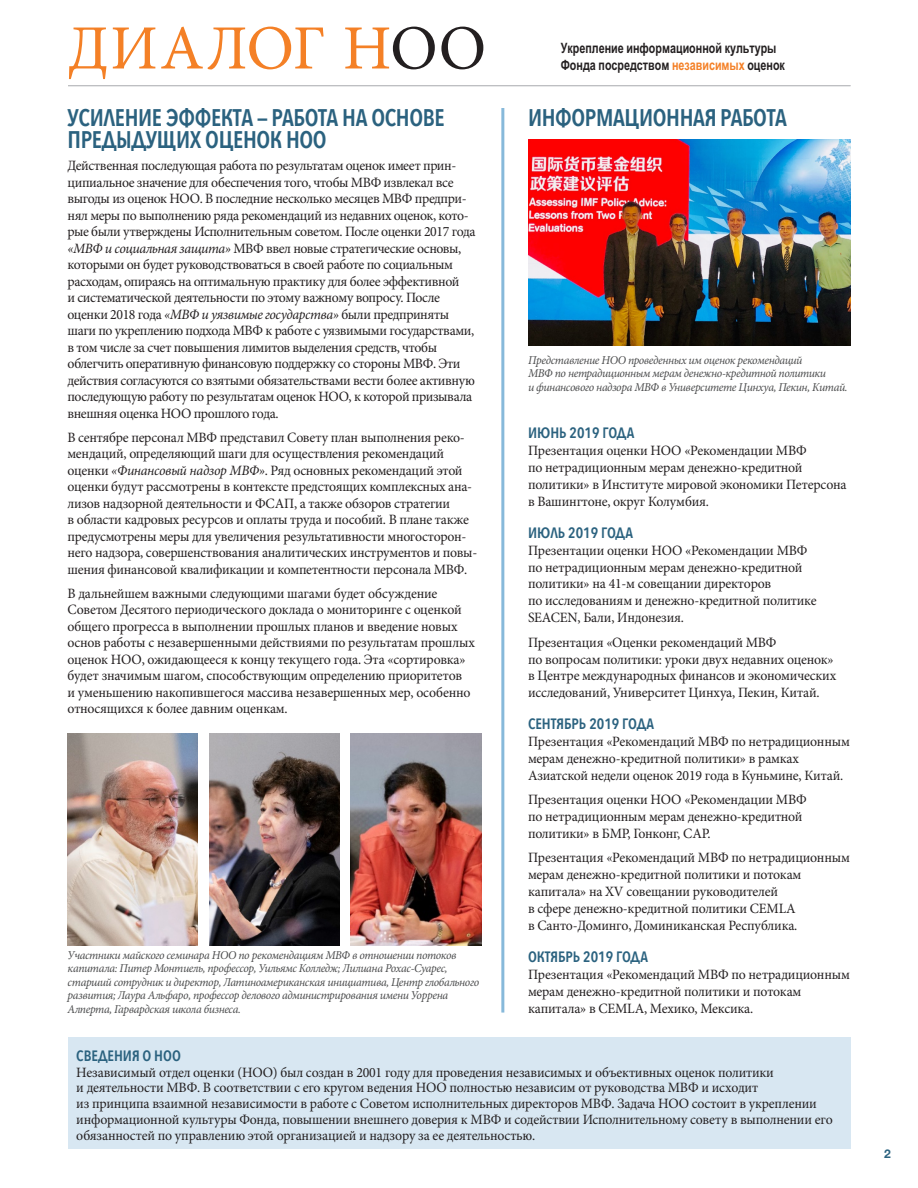
<style>
.page{position:relative;width:918px;height:1188px;background:#fff}
.page>*{position:absolute;margin:0;border:0;box-sizing:border-box;transform-origin:0 0}
.t1{font:63px "Minion Pro";letter-spacing:.015em;color:#f48026}
.t2{font:600 24px/21.8px "Avenir Next Condensed";letter-spacing:-.015em;color:#2b627f}
.t3{font:600 15px "Avenir Next Condensed";color:#2b627f}
.t4{font:14.25px/16.5px "Minion Pro";letter-spacing:-.02em;color:#231f20}
.t5{font:700 14.25px/17.1px "Arial Narrow Cyr";color:#231f20;scale:.92 1}
.t6{font:italic 12px/13.5px "Minion Pro";letter-spacing:-.03em;color:#4b4c4d}
.t7{font:700 12px "Helvetica Neue";color:#2b627f}
.s1{color:#231f20}
.s2{font-style:italic}
.s3{color:#f48026}
</style>
<div class="page">
<hr style="left:501px;top:108px;width:3px;height:905px;background:#87b9da">
<div style="left:68px;top:1037px;width:782px;height:111px;background:#d8e7f2"></div>
<img style="left:528px;top:139px;width:322px;height:207px">
<img style="left:68px;top:733px;width:130px;height:213px">
<img style="left:209px;top:733px;width:130px;height:213px">
<img style="left:351px;top:733px;width:130px;height:213px">
<hr style="left:68px;top:85px;width:783px;height:1px;background:#bcbdc0">
<h1 class="t1" style="left:68px;top:6px;width:420px">ДИАЛОГ Н<span class="s1">ОО</span></h1>
<h2 class="t2" style="left:68px;top:106px;width:379px">УСИЛЕНИЕ ЭФФЕКТА — РАБОТА НА ОСНОВЕ<br>ПРЕДЫДУЩИХ ОЦЕНОК НОО</h2>
<p class="t4" style="left:68px;top:158px;width:410px">Действенная последующая работа по результатам оценок имеет прин&shy;ципиальное значение для обеспечения того, чтобы МВФ извлекал все выгоды из оценок НОО. В последние несколько месяцев МВФ предпри&shy;нял меры по выполнению ряда рекомендаций из недавних оценок, кото&shy;рые были утверждены Исполнительным советом. После оценки 2017 года <span class="s2">«МВФ и социальная защита»</span> МВФ ввел новые стратегические основы, которыми он будет руководствоваться в своей работе по социальным расходам, опираясь на оптимальную практику для более эффективной<br>и систематической деятельности по этому важному вопросу. После оценки 2018 года <span class="s2">«МВФ и уязвимые государства»</span> были предприняты шаги по укреплению подхода МВФ к работе с уязвимыми государствами, в том числе за счет повышения лимитов выделения средств, чтобы облегчить оперативную финансовую поддержку со стороны МВФ. Эти действия согласуются со взятыми обязательствами вести более активную последующую работу по результатам оценок НОО, к которой призывала внешняя оценка НОО прошлого года.</p>
<p class="t4" style="left:68px;top:429px;width:411px">В сентябре персонал МВФ представил Совету план выполнения реко&shy;мендаций, определяющий шаги для осуществления рекомендаций оценки <span class="s2">«Финансовый надзор МВФ»</span>. Ряд основных рекомендаций этой оценки будут рассмотрены в контексте предстоящих комплексных ана&shy;лизов надзорной деятельности и ФСАП, а также обзоров стратегии<br>в области кадровых ресурсов и оплаты труда и пособий. В плане также предусмотрены меры для увеличения результативности многосторон&shy;него надзора, совершенствования аналитических инструментов и повы&shy;шения финансовой квалификации и компетентности персонала МВФ.</p>
<p class="t4" style="left:68px;top:585px;width:409px">В дальнейшем важными следующими шагами будет обсуждение Советом Десятого периодического доклада о мониторинге с оценкой общего прогресса в выполнении прошлых планов и введение новых основ работы с незавершенными действиями по результатам прошлых оценок НОО, ожидающееся к концу текущего года. Эта «сортировка» будет значимым шагом, способствующим определению приоритетов<br>и уменьшению накопившегося массива незавершенных мер, особенно относящихся к более давним оценкам.</p>
<p class="t6" style="left:68px;top:948px;width:413px">Участники майского семинара НОО по рекомендациям МВФ в отношении потоков капитала: Питер Монтиель, профессор, Уильямс Колледж; Лилиана Рохас-Суарес, старший сотрудник и директор, Латиноамериканская инициатива, Центр глобального развития; Лаура Альфаро, профессор делового администрирования имени Уоррена Алперта, Гарвардская школа бизнеса.</p>
<p class="t5" style="left:561px;top:41px;width:245px">Укрепление информационной культуры<br>Фонда посредством <span class="s3">независимых</span> оценок</p>
<h2 class="t2" style="left:528px;top:106px;width:261px">ИНФОРМАЦИОННАЯ РАБОТА</h2>
<p class="t6" style="left:528px;top:353px;width:321px">Представление НОО проведенных им оценок рекомендаций<br>МВФ по нетрадиционным мерам денежно-кредитной политики<br>и финансового надзора МВФ в Университете Цинхуа, Пекин, Китай.</p>
<p class="t3" style="left:528px;top:420px;width:108px">ИЮНЬ 2019 ГОДА</p>
<p class="t4" style="left:528px;top:442px;width:320px;line-height:17px">Презентация оценки НОО «Рекомендации МВФ<br>по нетрадиционным мерам денежно-кредитной политики» в Институте мировой экономики Петерсона в Вашингтоне, округ Колумбия.</p>
<p class="t3" style="left:528px;top:520px;width:106px">ИЮЛЬ 2019 ГОДА</p>
<p class="t4" style="left:528px;top:542px;width:290px;line-height:17px">Презентации оценки НОО «Рекомендации МВФ по нетрадиционным мерам денежно-кредитной политики» на 41-м совещании директоров<br>по исследованиям и денежно-кредитной политике SEACEN, Бали, Индонезия.</p>
<p class="t4" style="left:528px;top:634px;width:310px;line-height:17px">Презентация «Оценки рекомендаций МВФ<br>по вопросам политики: уроки двух недавних оценок» в Центре международных финансов и экономических исследований, Университет Цинхуа, Пекин, Китай.</p>
<p class="t3" style="left:528px;top:711px;width:128px">СЕНТЯБРЬ 2019 ГОДА</p>
<p class="t4" style="left:528px;top:733px;width:323px;line-height:17px">Презентация «Рекомендаций МВФ по нетрадиционным мерам денежно-кредитной политики» в рамках<br>Азиатской недели оценок 2019 года в Куньмине, Китай.</p>
<p class="t4" style="left:528px;top:791px;width:280px;line-height:17px">Презентация оценки НОО «Рекомендации МВФ по нетрадиционным мерам денежно-кредитной политики» в БМР, Гонконг, САР.</p>
<p class="t4" style="left:528px;top:849px;width:323px;line-height:17px">Презентация «Рекомендаций МВФ по нетрадиционным мерам денежно-кредитной политики и потокам капитала» на XV совещании руководителей<br>в сфере денежно-кредитной политики CEMLA<br>в Санто-Доминго, Доминиканская Республика.</p>
<p class="t3" style="left:528px;top:944px;width:121px">ОКТЯБРЬ 2019 ГОДА</p>
<p class="t4" style="left:528px;top:966px;width:323px;line-height:17px">Презентация «Рекомендаций МВФ по нетрадиционным мерам денежно-кредитной политики и потокам капитала» в CEMLA, Мехико, Мексика.</p>
<p class="t3" style="left:76px;top:1043px;width:106px">СВЕДЕНИЯ О НОО</p>
<p class="t4" style="left:76px;top:1064px;width:758px;line-height:15.8px">Независимый отдел оценки (НОО) был создан в 2001 году для проведения независимых и объективных оценок политики<br>и деятельности МВФ. В соответствии с его кругом ведения НОО полностью независим от руководства МВФ и исходит<br>из принципа взаимной независимости в работе с Советом исполнительных директоров МВФ. Задача НОО состоит в укреплении информационной культуры Фонда, повышении внешнего доверия к МВФ и содействии Исполнительному совету в выполнении его обязанностей по управлению этой организацией и надзору за ее деятельностью.</p>
<p class="t7" style="left:884px;top:1144px;width:8px">2</p>
</div>
